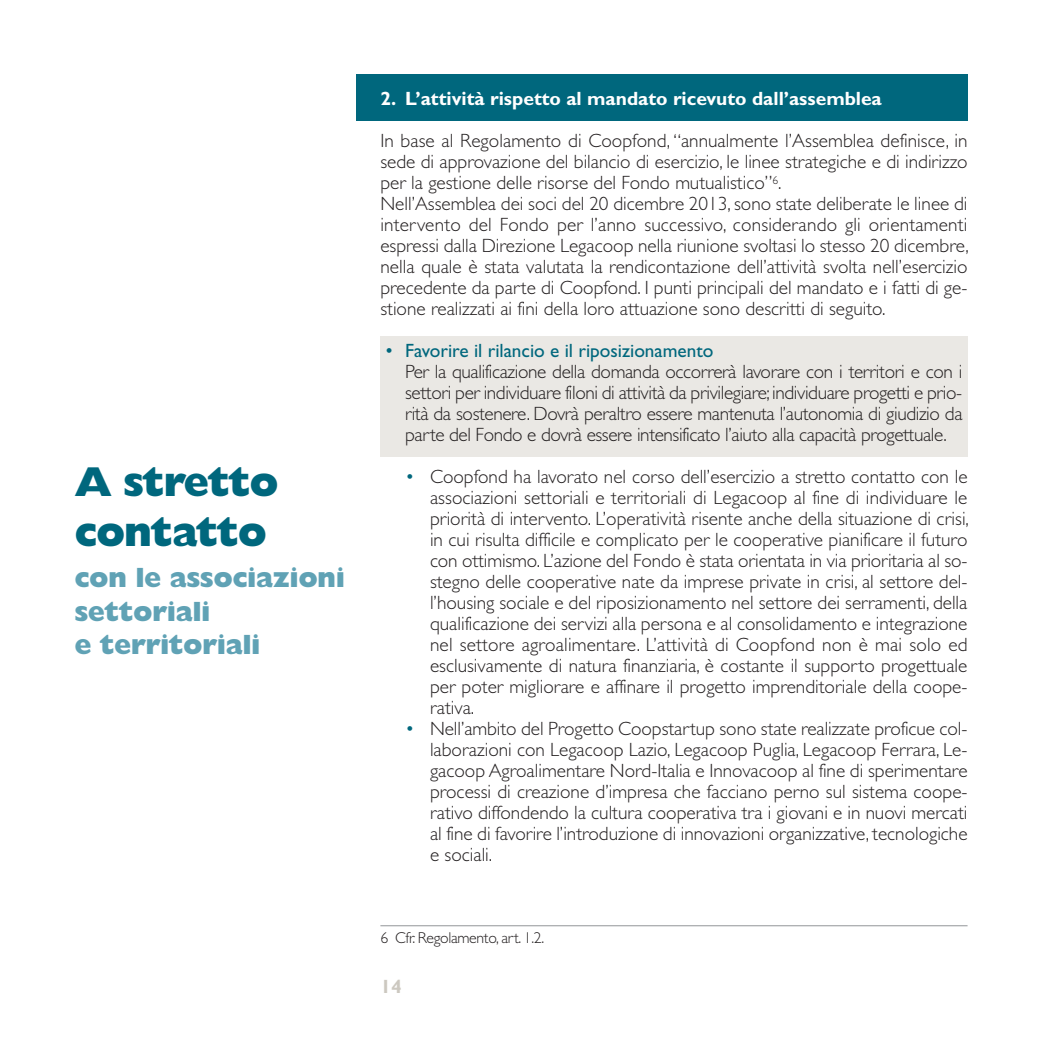
<style>
.page{position:relative;width:1042px;height:1042px;background:#fff}
.page>*{position:absolute;margin:0;border:0;box-sizing:border-box;transform-origin:0 0}
.t1{font:800 42px/50.4px "Gill Sans";letter-spacing:-.035em;color:#00677d}
.t2{font:800 28px/33.6px "Gill Sans";letter-spacing:-.02em;color:#60a2b5}
.t3{font:300 19.25px/21px "Gill Sans";color:#231f20;text-align:justify}
.t4{font:700 19.25px "Gill Sans";color:#fff}
.t5{font:19.25px "Gill Sans";color:#00677d}
.t6{font:700 19.25px "Gill Sans";color:#ccc8c0}
.t7{font:300 15.75px "Gill Sans";letter-spacing:-.02em;color:#231f20}
.s1{color:#00677d}
</style>
<div class="page">
<div style="left:380px;top:336px;width:587px;height:121px;background:#eae8e4"></div>
<div style="left:356px;top:74px;width:611px;height:47px;background:#00677d"></div>
<hr style="left:380px;top:925px;width:587px;height:1px;background:#939598">
<h1 class="t1" style="left:74px;top:460px;width:206px">A stretto contatto</h1>
<h2 class="t2" style="left:74px;top:563px;width:272px">con le associazioni settoriali<br>e territoriali</h2>
<p class="t4" style="left:380px;top:91px;width:503px">2. L’attività rispetto al mandato ricevuto dall’assemblea</p>
<p class="t3" style="left:380px;top:132px;width:590px;text-align:left">In base al Regolamento di Coopfond, “annualmente l’Assemblea definisce, in sede di approvazione del bilancio di esercizio, le linee strategiche e di indirizzo per la gestione delle risorse del Fondo mutualistico”<sup>6</sup>.<br>Nell’Assemblea dei soci del 20 dicembre 2013, sono state deliberate le linee di intervento del Fondo per l’anno successivo, considerando gli orientamenti espressi dalla Direzione Legacoop nella riunione svoltasi lo stesso 20 dicembre, nella quale è stata valutata la rendicontazione dell’attività svolta nell’esercizio precedente da parte di Coopfond. I punti principali del mandato e i fatti di ge&shy;stione realizzati ai fini della loro attuazione sono descritti di seguito.</p>
<p class="t5" style="left:386px;top:343px;width:329px">• Favorire il rilancio e il riposizionamento</p>
<p class="t3" style="left:405px;top:363px;width:559px">Per la qualificazione della domanda occorrerà lavorare con i territori e con i settori per individuare filoni di attività da privilegiare;individuare progetti e prio&shy;rità da sostenere. Dovrà peraltro essere mantenuta l’autonomia di giudizio da parte del Fondo e dovrà essere intensificato l’aiuto alla capacità progettuale.</p>
<p class="t3" style="left:430px;top:468px;width:540px;text-indent:-25px"><span class="s1">•</span> Coopfond ha lavorato nel corso dell’esercizio a stretto contatto con le associazioni settoriali e territoriali di Legacoop al fine di individuare le priorità di intervento. L’operatività risente anche della situazione di crisi, in cui risulta difficile e complicato per le cooperative pianificare il futuro con ottimismo. L’azione del Fondo è stata orientata in via prioritaria al so&shy;stegno delle cooperative nate da imprese private in crisi, al settore del&shy;l’housing sociale e del riposizionamento nel settore dei serramenti, della qualificazione dei servizi alla persona e al consolidamento e integrazione nel settore agroalimentare. L’attività di Coopfond non è mai solo ed esclusivamente di natura finanziaria, è costante il supporto progettuale per poter migliorare e affinare il progetto imprenditoriale della coope&shy;rativa.</p>
<p class="t3" style="left:430px;top:720px;width:539px;text-indent:-25px"><span class="s1">•</span> Nell’ambito del Progetto Coopstartup sono state realizzate proficue col&shy;laborazioni con Legacoop Lazio, Legacoop Puglia, Legacoop Ferrara, Le&shy;gacoop Agroalimentare Nord-Italia e Innovacoop al fine di sperimentare processi di creazione d’impresa che facciano perno sul sistema coope&shy;rativo diffondendo la cultura cooperativa tra i giovani e in nuovi mercati al fine di favorire l’introduzione di innovazioni organizzative, tecnologiche e sociali.</p>
<p class="t7" style="left:380px;top:932px;width:165px">6 Cfr. Regolamento, art. 1.2.</p>
<p class="t6" style="left:380px;top:979px;width:23px">14</p>
</div>
